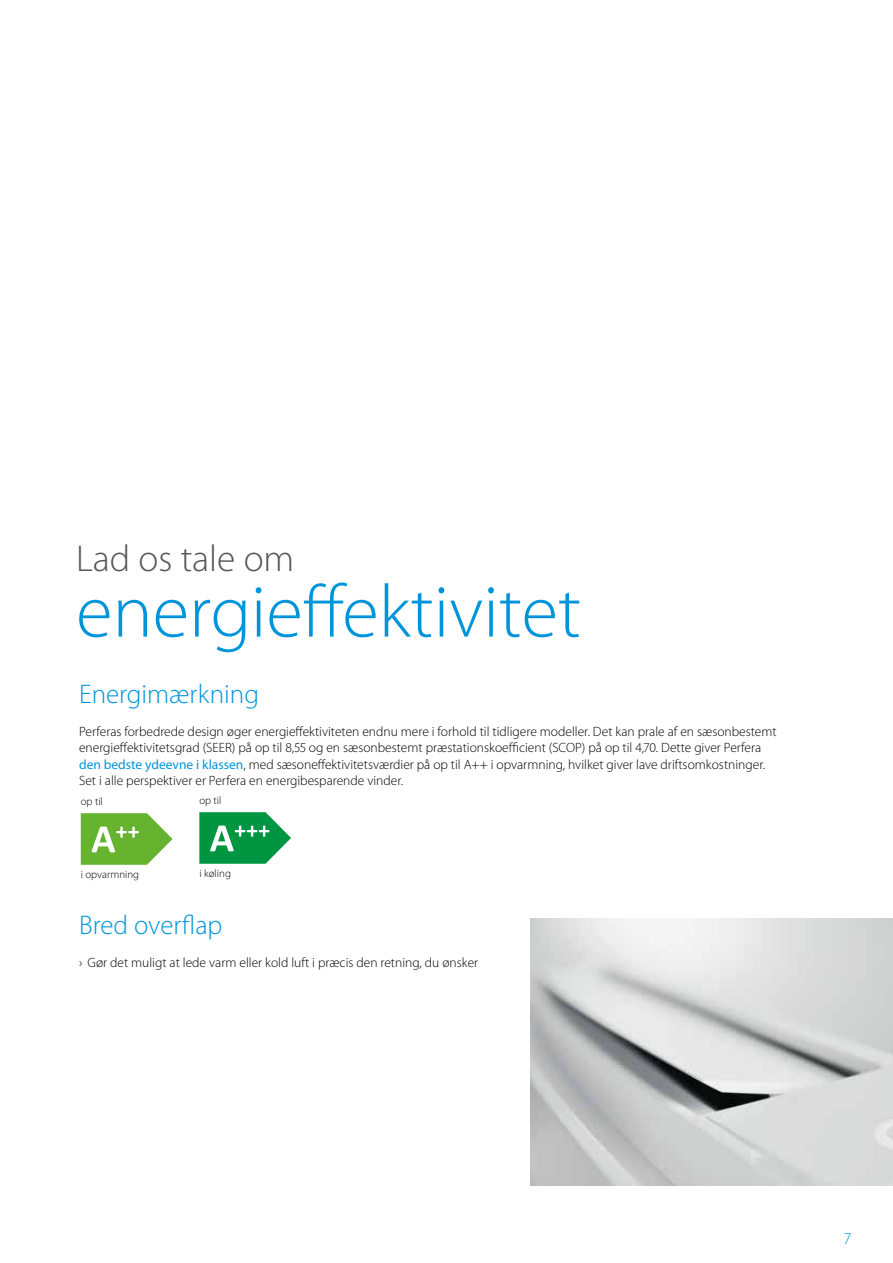
<style>
.page{position:relative;width:893px;height:1263px;background:#fff}
.page>*{position:absolute;margin:0;border:0;box-sizing:border-box;transform-origin:0 0}
.t1{font:300 75px "Myriad Pro";color:#0095db}
.t2{font:300 37.5px "Myriad Pro";color:#575756}
.t3{font:300 27px "Myriad Pro";color:#0095db}
.t4{font:300 16.5px "Myriad Pro";color:#0095db}
.t5{font:300 13.5px/16.5px "Myriad Pro";color:#000}
.t6{font:300 10.95px "Myriad Pro";color:#000}
.s1{font-weight:400;color:#0095db}
</style>
<div class="page">
<img style="left:531px;top:918px;width:362px;height:268px">
<svg style="left:81px;top:813px;width:92px;height:52px"></svg>
<svg style="left:199px;top:812px;width:92px;height:52px"></svg>
<h2 class="t2" style="left:76px;top:537px;width:220px">Lad os tale om</h2>
<h1 class="t1" style="left:76px;top:570px;width:506px">energieffektivitet</h1>
<h3 class="t3" style="left:79px;top:679px;width:181px">Energimærkning</h3>
<p class="t5" style="left:79px;top:723px;width:699px">Perferas forbedrede design øger energieffektiviteten endnu mere i forhold til tidligere modeller. Det kan prale af en sæsonbestemt energieffektivitetsgrad (SEER) på op til 8,55 og en sæsonbestemt præstationskoefficient (SCOP) på op til 4,70. Dette giver Perfera <span class="s1">den bedste ydeevne i klassen</span>, med sæsoneffektivitetsværdier på op til A++ i opvarmning, hvilket giver lave driftsomkostninger.<br>Set i alle perspektiver er Perfera en energibesparende vinder.</p>
<p class="t6" style="left:81px;top:796px;width:24px">op til</p>
<p class="t6" style="left:81px;top:868px;width:60px">i opvarmning</p>
<p class="t6" style="left:199px;top:795px;width:24px">op til</p>
<p class="t6" style="left:199px;top:867px;width:33px">i køling</p>
<h3 class="t3" style="left:79px;top:910px;width:145px">Bred overflap</h3>
<p class="t5" style="left:79px;top:954px;width:401px">› Gør det muligt at lede varm eller kold luft i præcis den retning, du ønsker</p>
<p class="t4" style="left:843px;top:1230px;width:10px">7</p>
</div>
